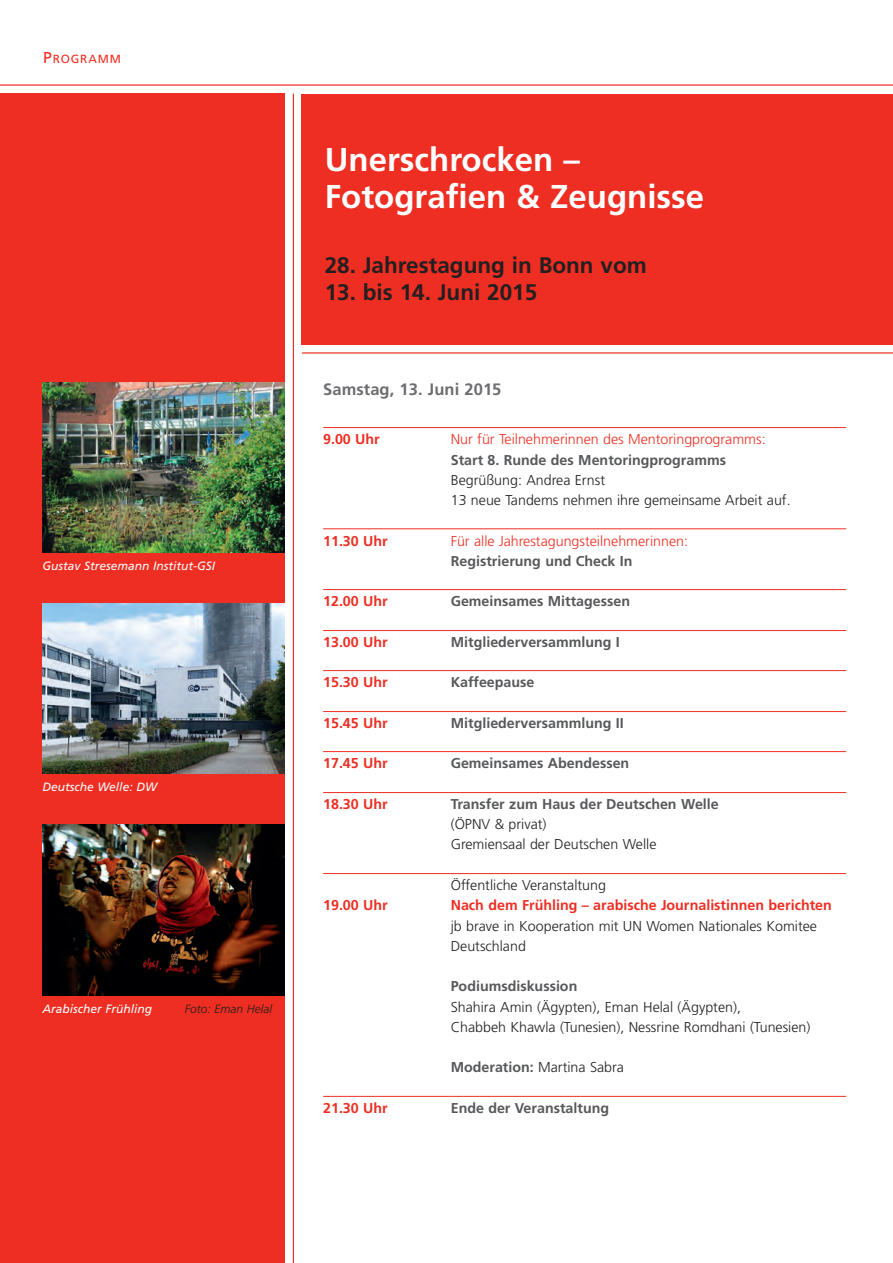
<style>
.page{position:relative;width:893px;height:1263px;background:#fff}
.page>*{position:absolute;margin:0;border:0;box-sizing:border-box;transform-origin:0 0}
.t1{font:700 33px/37.5px "Frutiger";color:#fff}
.t2{font:700 22.5px "Frutiger";color:#231f20}
.t3{font:700 16.5px "Frutiger";letter-spacing:.005em;color:#6c6d70}
.t4{font:300 14.25px/20.2px "Frutiger";color:#231f20}
.t5{font:700 14.25px "Frutiger";color:#57585a}
.t6{font:700 14.25px "Frutiger";color:#ee2e22}
.t7{font:300 14.25px "Frutiger";color:#ee2e22}
.t8{font:italic 12px "Frutiger";color:#fff}
.t9{font:italic 300 12px "Frutiger CE";color:#231f20}
.t10{font:11.85px "Frutiger";letter-spacing:.075em;color:#ee2e22}
.s1{font-size:15.75px}
.s2{font-weight:700;color:#57585a}
</style>
<div class="page">
<div style="left:302px;top:94px;width:591px;height:250px;background:#ee2e22"></div>
<div style="left:0;top:94px;width:285px;height:1169px;background:#ee2e22"></div>
<hr style="left:293px;top:94px;width:1px;height:1169px;background:#ee2e22">
<hr style="left:302px;top:352px;width:591px;height:2px;background:#ee2e22">
<hr style="left:0;top:84px;width:893px;height:2px;background:#ee2e22">
<hr style="left:323px;top:427px;width:523px;height:1px;background:#ee2e22">
<hr style="left:323px;top:528px;width:523px;height:1px;background:#ee2e22">
<hr style="left:323px;top:589px;width:523px;height:1px;background:#ee2e22">
<hr style="left:323px;top:630px;width:523px;height:1px;background:#ee2e22">
<hr style="left:323px;top:670px;width:523px;height:1px;background:#ee2e22">
<hr style="left:323px;top:711px;width:523px;height:1px;background:#ee2e22">
<hr style="left:323px;top:751px;width:523px;height:1px;background:#ee2e22">
<hr style="left:323px;top:792px;width:523px;height:1px;background:#ee2e22">
<hr style="left:323px;top:873px;width:523px;height:1px;background:#ee2e22">
<hr style="left:323px;top:1096px;width:523px;height:1px;background:#ee2e22">
<img style="left:43px;top:604px;width:242px;height:170px">
<img style="left:43px;top:383px;width:242px;height:170px">
<img style="left:43px;top:825px;width:242px;height:170px">
<p class="t10" style="left:43px;top:55px;width:79px"><span class="s1">P</span>ROGRAMM</p>
<p class="t8" style="left:43px;top:561px;width:174px">Gustav Stresemann Institut-GSI</p>
<p class="t8" style="left:43px;top:782px;width:116px">Deutsche Welle: DW</p>
<p class="t8" style="left:43px;top:1003px;width:111px">Arabischer Frühling</p>
<p class="t9" style="left:185px;top:1003px;width:89px">Foto: Eman Helal</p>
<h1 class="t1" style="left:325px;top:143px;width:381px">Unerschrocken –<br>Fotografien &amp; Zeugnisse</h1>
<h2 class="t2" style="left:325px;top:256px;width:324px">28. Jahrestagung in Bonn vom</h2>
<h2 class="t2" style="left:325px;top:283px;width:214px">13. bis 14. Juni 2015</h2>
<p class="t3" style="left:323px;top:383px;width:180px">Samstag, 13. Juni 2015</p>
<p class="t6" style="left:323px;top:434px;width:58px">9.00 Uhr</p>
<p class="t7" style="left:451px;top:434px;width:316px">Nur für Teilnehmerinnen des Mentoringprogramms:</p>
<p class="t5" style="left:451px;top:454px;width:277px">Start 8. Runde des Mentoringprogramms</p>
<p class="t4" style="left:451px;top:471px;width:341px">Begrüßung: Andrea Ernst<br>13 neue Tandems nehmen ihre gemeinsame Arbeit auf.</p>
<p class="t6" style="left:323px;top:535px;width:66px">11.30 Uhr</p>
<p class="t7" style="left:451px;top:535px;width:239px">Für alle Jahrestagungsteilnehmerinnen:</p>
<p class="t5" style="left:451px;top:555px;width:183px">Registrierung und Check In</p>
<p class="t6" style="left:323px;top:596px;width:66px">12.00 Uhr</p>
<p class="t5" style="left:451px;top:596px;width:181px">Gemeinsames Mittagessen</p>
<p class="t6" style="left:323px;top:636px;width:66px">13.00 Uhr</p>
<p class="t5" style="left:451px;top:636px;width:171px">Mitgliederversammlung I</p>
<p class="t6" style="left:323px;top:677px;width:66px">15.30 Uhr</p>
<p class="t5" style="left:451px;top:677px;width:85px">Kaffeepause</p>
<p class="t6" style="left:323px;top:717px;width:66px">15.45 Uhr</p>
<p class="t5" style="left:451px;top:717px;width:175px">Mitgliederversammlung II</p>
<p class="t6" style="left:323px;top:758px;width:66px">17.45 Uhr</p>
<p class="t5" style="left:451px;top:758px;width:180px">Gemeinsames Abendessen</p>
<p class="t6" style="left:323px;top:798px;width:66px">18.30 Uhr</p>
<p class="t5" style="left:451px;top:798px;width:270px">Transfer zum Haus der Deutschen Welle</p>
<p class="t4" style="left:451px;top:815px;width:207px">(ÖPNV &amp; privat)<br>Gremiensaal der Deutschen Welle</p>
<p class="t4" style="left:451px;top:876px;width:157px">Öffentliche Veranstaltung</p>
<p class="t6" style="left:323px;top:899px;width:66px">19.00 Uhr</p>
<p class="t6" style="left:451px;top:899px;width:383px">Nach dem Frühling – arabische Journalistinnen berichten</p>
<p class="t4" style="left:451px;top:916px;width:368px">jb brave in Kooperation mit UN Women Nationales Komitee<br>Deutschland</p>
<p class="t5" style="left:451px;top:980px;width:128px">Podiumsdiskussion</p>
<p class="t4" style="left:451px;top:997px;width:361px">Shahira Amin (Ägypten), Eman Helal (Ägypten),<br>Chabbeh Khawla (Tunesien), Nessrine Romdhani (Tunesien)</p>
<p class="t4" style="left:451px;top:1058px;width:175px"><span class="s2">Moderation:</span> Martina Sabra</p>
<p class="t6" style="left:323px;top:1102px;width:66px">21.30 Uhr</p>
<p class="t5" style="left:451px;top:1102px;width:160px">Ende der Veranstaltung</p>
</div>
